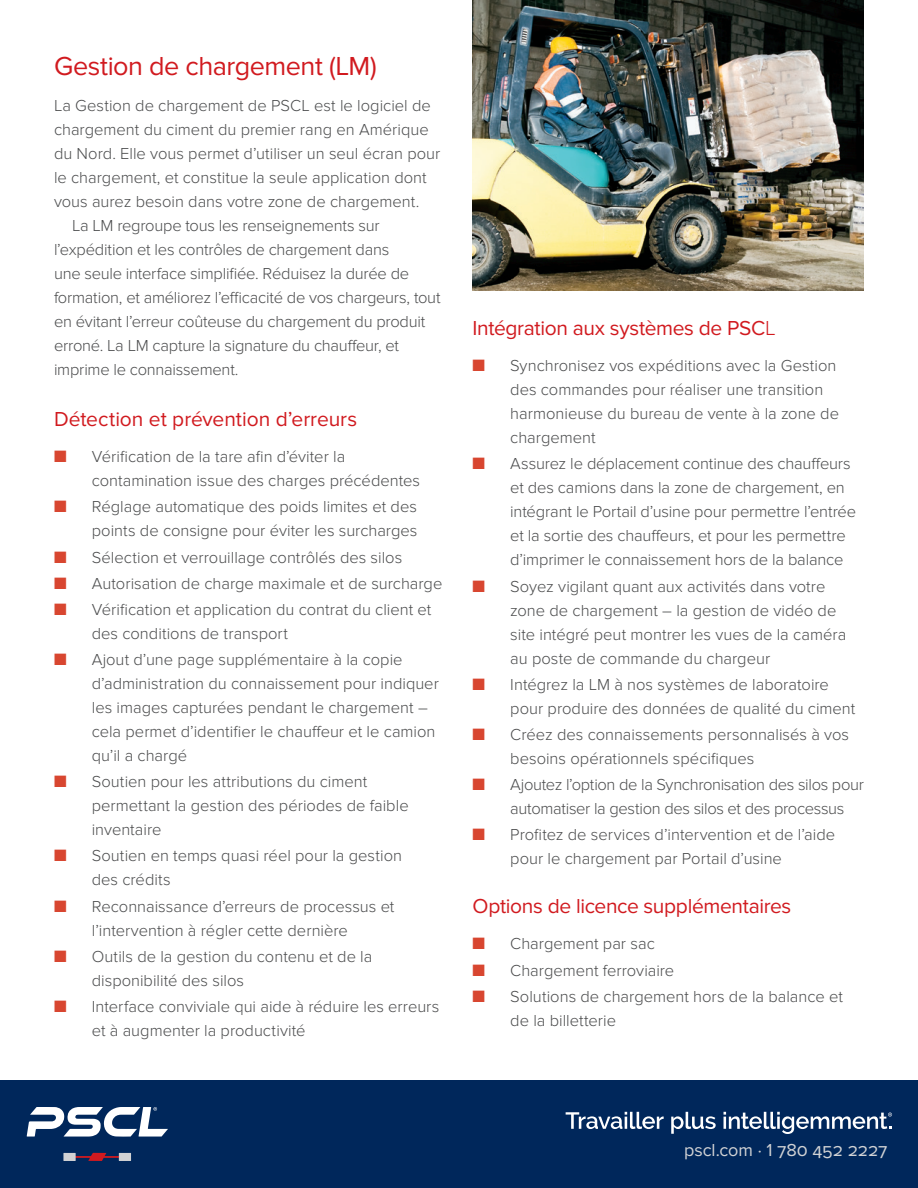
<style>
.page{position:relative;width:918px;height:1188px;background:#fff}
.page>*{position:absolute;margin:0;border:0;box-sizing:border-box;transform-origin:0 0}
.t1{font:27px "Proxima Nova";letter-spacing:-.02em;color:#d11a1f}
.t2{font:21px "Proxima Nova";letter-spacing:-.015em;color:#d11a1f}
.t3{font:18px "Proxima Nova";letter-spacing:-.005em;color:#d1d2d4}
.t4{font:300 16.5px/24px "Proxima Nova";color:#4b4c4d}
.t5{font:300 16.5px/24px "Proxima Nova";letter-spacing:-.02em;color:#4b4c4d}
.s1{color:#d84630}
.s2{font-weight:300}
</style>
<div class="page">
<img style="left:472px;top:0;width:392px;height:291px">
<div style="left:0;top:1080px;width:918px;height:108px;background:#00275b"></div>
<svg style="left:63px;top:1153px;width:68px;height:8px"></svg>
<svg style="left:27px;top:1107px;width:141px;height:30px"></svg>
<svg style="left:566px;top:1112px;width:98px;height:17px"></svg>
<svg style="left:671px;top:1112px;width:45px;height:22px"></svg>
<svg style="left:724px;top:1112px;width:168px;height:22px"></svg>
<h1 class="t1" style="left:54px;top:51px;width:324px">Gestion de chargement (LM)</h1>
<p class="t4" style="left:54px;top:94px;width:378px">La Gestion de chargement de PSCL est le logiciel de</p>
<p class="t4" style="left:54px;top:118px;width:376px">chargement du ciment du premier rang en Amérique</p>
<p class="t4" style="left:54px;top:142px;width:388px">du Nord. Elle vous permet d’utiliser un seul écran pour</p>
<p class="t4" style="left:54px;top:166px;width:374px">le chargement, et constitue la seule application dont</p>
<p class="t4" style="left:54px;top:190px;width:367px">vous aurez besoin dans votre zone de chargement.</p>
<p class="t4" style="left:72px;top:214px;width:309px">La LM regroupe tous les renseignements sur</p>
<p class="t4" style="left:54px;top:238px;width:337px">l’expédition et les contrôles de chargement dans</p>
<p class="t4" style="left:54px;top:262px;width:357px">une seule interface simplifiée. Réduisez la durée de</p>
<p class="t4" style="left:54px;top:286px;width:388px">formation, et améliorez l’efficacité de vos chargeurs, tout</p>
<p class="t4" style="left:54px;top:310px;width:373px">en évitant l’erreur coûteuse du chargement du produit</p>
<p class="t4" style="left:54px;top:334px;width:346px">erroné. La LM capture la signature du chauffeur, et</p>
<p class="t4" style="left:54px;top:358px;width:186px">imprime le connaissement.</p>
<p class="t2" style="left:54px;top:407px;width:305px">Détection et prévention d’erreurs</p>
<p class="t4" style="left:92px;top:445px;width:330px;text-indent:-38px"><span class="s1">■</span> Vérification de la tare afin d’éviter la contamination issue des charges précédentes</p>
<p class="t4" style="left:54px;top:495px;width:365px;text-align:right"><span class="s1">■</span> Réglage automatique des poids limites et des points de consigne pour éviter les surcharges</p>
<p class="t4" style="left:54px;top:545px;width:350px"><span class="s1">■</span> Sélection et verrouillage contrôlés des silos</p>
<p class="t4" style="left:54px;top:572px;width:390px"><span class="s1">■</span> Autorisation de charge maximale et de surcharge</p>
<p class="t4" style="left:92px;top:598px;width:341px;text-indent:-38px"><span class="s1">■</span> Vérification et application du contrat du client et des conditions de transport</p>
<p class="t4" style="left:92px;top:648px;width:349px;text-indent:-38px"><span class="s1">■</span> Ajout d’une page supplémentaire à la copie d’administration du connaissement pour indiquer les images capturées pendant le chargement – cela permet d’identifier le chauffeur et le camion qu’il a chargé</p>
<p class="t4" style="left:92px;top:770px;width:318px;text-indent:-38px"><span class="s1">■</span> Soutien pour les attributions du ciment permettant la gestion des périodes de faible inventaire</p>
<p class="t4" style="left:92px;top:844px;width:312px;text-indent:-38px"><span class="s1">■</span> Soutien en temps quasi réel pour la gestion des crédits</p>
<p class="t4" style="left:54px;top:894px;width:342px;text-align:center"><span class="s1">■</span> Reconnaissance d’erreurs de processus et l’intervention à régler cette dernière</p>
<p class="t4" style="left:92px;top:944px;width:282px;text-indent:-38px"><span class="s1">■</span> Outils de la gestion du contenu et de la disponibilité des silos</p>
<p class="t4" style="left:92px;top:995px;width:349px;text-indent:-38px"><span class="s1">■</span> Interface conviviale qui aide à réduire les erreurs et à augmenter la productivité</p>
<p class="t2" style="left:472px;top:316px;width:305px">Intégration aux systèmes de PSC<span class="s2">L</span></p>
<p class="t4" style="left:510px;top:354px;width:330px;text-indent:-38px"><span class="s1">■</span> Synchronisez vos expéditions avec la Gestion des commandes pour réaliser une transition harmonieuse du bureau de vente à la zone de chargement</p>
<p class="t4" style="left:510px;top:452px;width:347px;text-indent:-38px"><span class="s1">■</span> Assurez le déplacement continue des chauffeurs et des camions dans la zone de chargement, en intégrant le Portail d’usine pour permettre l’entrée et la sortie des chauffeurs, et pour les permettre d’imprimer le connaissement hors de la balance</p>
<p class="t4" style="left:510px;top:574px;width:338px;text-indent:-38px"><span class="s1">■</span> Soyez vigilant quant aux activités dans votre zone de chargement – la gestion de vidéo de site intégré peut montrer les vues de la caméra au poste de commande du chargeur</p>
<p class="t4" style="left:510px;top:672px;width:347px;text-indent:-38px"><span class="s1">■</span> Intégrez la LM à nos systèmes de laboratoire pour produire des données de qualité du ciment</p>
<p class="t4" style="left:510px;top:723px;width:340px;text-indent:-38px"><span class="s1">■</span> Créez des connaissements personnalisés à vos besoins opérationnels spécifiques</p>
<p class="t5" style="left:510px;top:773px;width:355px;text-indent:-38px"><span class="s1">■</span> Ajoutez l’option de la Synchronisation des silos pour automatiser la gestion des silos et des processus</p>
<p class="t4" style="left:510px;top:823px;width:326px;text-indent:-38px"><span class="s1">■</span> Profitez de services d’intervention et de l’aide pour le chargement par Portail d’usine</p>
<p class="t2" style="left:472px;top:894px;width:320px">Options de licence supplémentaires</p>
<p class="t4" style="left:473px;top:932px;width:184px"><span class="s1">■</span> Chargement par sac</p>
<p class="t4" style="left:473px;top:958px;width:203px"><span class="s1">■</span> Chargement ferroviaire</p>
<p class="t4" style="left:510px;top:984px;width:334px;text-indent:-38px"><span class="s1">■</span> Solutions de chargement hors de la balance et de la billetterie</p>
<p class="t3" style="left:684px;top:1140px;width:205px">pscl.com · 1 780 452 2227</p>
</div>
